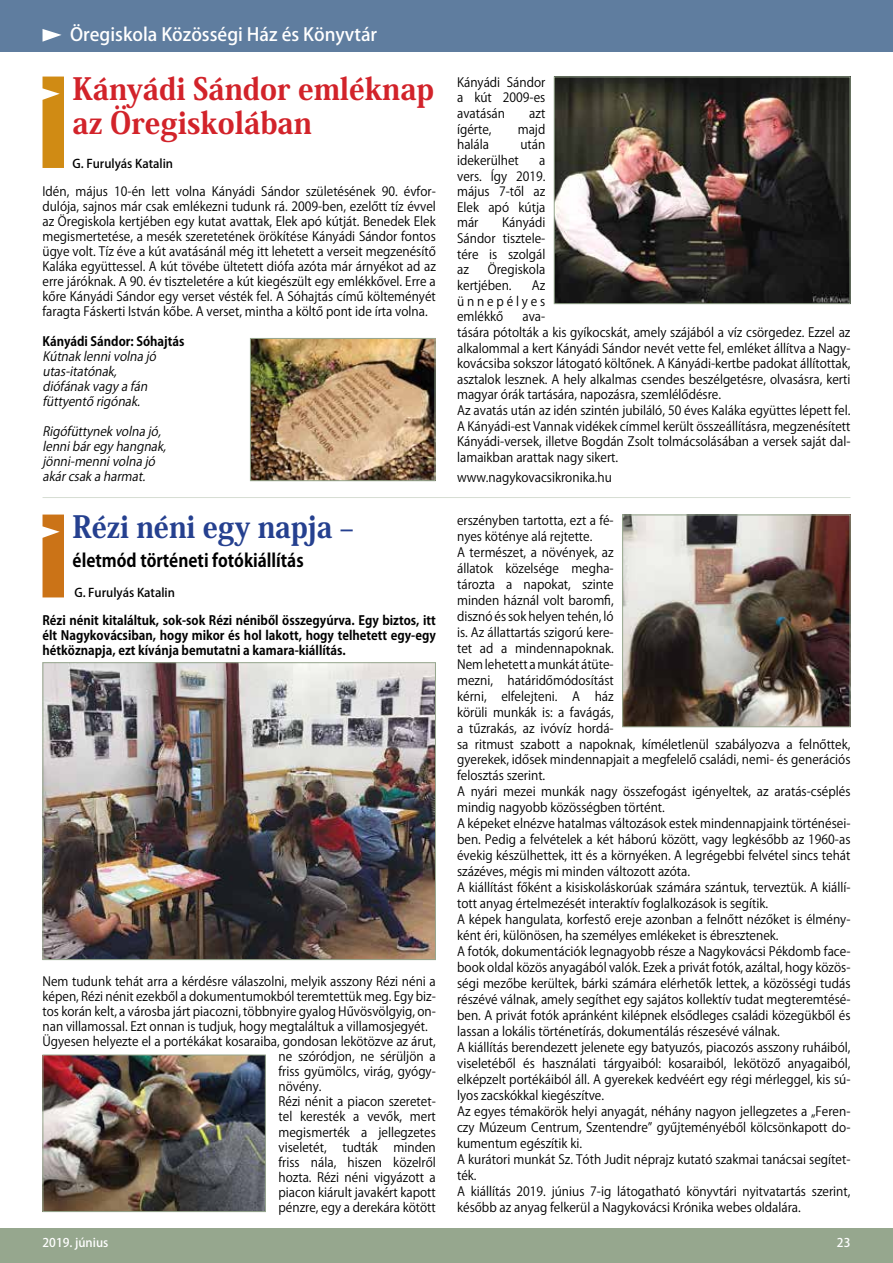
<style>
.page{position:relative;width:893px;height:1263px;background:#fff}
.page>*{position:absolute;margin:0;border:0;box-sizing:border-box;transform-origin:0 0}
.t1{font:800 30.3px/33.3px "Koz Min Pr 6 N";color:#d2232a;scale:.95 1}
.t2{font:800 30.3px "Koz Min Pr 6 N";color:#25408f;scale:.92 1}
.t3{font:500 18px "Koz Go Pr 6 N";color:#fff}
.t4{font:700 18px "Koz Go Pr 6 N";color:#000;scale:.92 1}
.t5{font:12.75px/16px "Koz Go Pr 6 N";color:#000;text-align:justify;scale:.95 1}
.t6{font:700 12.75px/15.1px "Koz Go Pr 6 N";color:#000;text-align:justify;scale:.95 1}
.t7{font:italic 12.75px/15px "Koz Go Pr 6 N";color:#000;scale:.95 1}
.t8{font:500 12px "Koz Go Pr 6 N";color:#000}
.t9{font:500 12px "Koz Go Pr 6 N";color:#fff}
</style>
<div class="page">
<div style="left:0;top:0;width:893px;height:51px;background:#5f7d9f"></div>
<svg style="left:43px;top:29px;width:19px;height:13px"></svg>
<div style="left:0;top:1229px;width:893px;height:34px;background:#96a78e"></div>
<div style="left:43px;top:77px;width:21px;height:91px;background:#d08b14"></div>
<svg style="left:43px;top:514px;width:21px;height:83px;background:#ce7b24"></svg>
<img style="left:556px;top:79px;width:292px;height:223px">
<div style="left:554px;top:77px;width:296px;height:227px;border:1px solid #96a78e"></div>
<img style="left:252px;top:340px;width:181px;height:139px">
<div style="left:250px;top:338px;width:185px;height:143px;border:1px solid #96a78e"></div>
<img style="left:45px;top:1056px;width:219px;height:154px">
<div style="left:43px;top:1054px;width:223px;height:158px;border:1px solid #96a78e"></div>
<img style="left:45px;top:664px;width:389px;height:294px">
<div style="left:43px;top:662px;width:393px;height:298px;border:1px solid #96a78e"></div>
<img style="left:624px;top:516px;width:224px;height:209px">
<div style="left:622px;top:514px;width:228px;height:213px;border:1px solid #96a78e"></div>
<hr style="left:43px;top:497px;width:807px;height:1px;background:#96a78e">
<h2 class="t3" style="left:70px;top:25px;width:309px">Öregiskola Közösségi Ház és Könyvtár</h2>
<h1 class="t1" style="left:73px;top:73px;width:382px">Kányádi Sándor emléknap az Öregiskolában</h1>
<p class="t8" style="left:73px;top:156px;width:102px">G. Furulyás Katalin</p>
<p class="t5" style="left:43px;top:184px;width:416px;line-height:15px">Idén, május 10-én lett volna Kányádi Sándor születésének 90. évfor&shy;dulója, sajnos már csak emlékezni tudunk rá. 2009-ben, ezelőtt tíz évvel az Öregiskola kertjében egy kutat avattak, Elek apó kútját. Benedek Elek megismertetése, a mesék szeretetének örökítése Kányádi Sándor fontos ügye volt. Tíz éve a kút avatásánál még itt lehetett a verseit megzenésítő Kaláka együttessel. A kút tövébe ültetett diófa azóta már árnyékot ad az erre járóknak. A 90. év tiszteletére a kút kiegészült egy emlékkővel. Erre a kőre Kányádi Sándor egy verset vésték fel. A Sóhajtás című költeményét faragta Fáskerti István kőbe. A verset, mintha a költő pont ide írta volna.</p>
<p class="t6" style="left:43px;top:334px;width:151px">Kányádi Sándor: Sóhajtás</p>
<p class="t7" style="left:43px;top:349px;width:125px">Kútnaklennivolnajó utas-itatónak, diófánakvagyafán füttyentőrigónak.</p>
<p class="t7" style="left:42px;top:424px;width:136px">Rigófüttynekvolnajó, lennibáregyhangnak, jönni-mennivolnajó akárcsakaharmat.</p>
<h1 class="t2" style="left:73px;top:510px;width:307px">Rézi néni egy napja –</h1>
<h2 class="t4" style="left:73px;top:550px;width:253px">életmód történeti fotókiállítás</h2>
<p class="t8" style="left:74px;top:586px;width:102px">G. Furulyás Katalin</p>
<p class="t6" style="left:43px;top:613px;width:416px">Rézi nénit kitaláltuk, sok-sok Rézi néniből összegyúrva. Egy biztos, itt élt Nagykovácsiban, hogy mikor és hol lakott, hogy telhetett egy-egy hétköznapja, ezt kívánja bemutatni a kamara-kiállítás.</p>
<p class="t5" style="left:43px;top:973px;width:416px">Nem tudunk tehát arra a kérdésre válaszolni, melyik asszony Rézi néni a</p>
<p class="t5" style="left:43px;top:988px;width:416px">képen, Rézi nénit ezekből a dokumentumokból teremtettük meg. Egy biz-</p>
<p class="t5" style="left:43px;top:1003px;width:416px">tos korán kelt, a városba járt piacozni, többnyire gyalog Hűvösvölgyig, on-</p>
<p class="t5" style="left:43px;top:1018px;width:407px">nan villamossal. Ezt onnan is tudjuk, hogy megtaláltuk a villamosjegyét.</p>
<p class="t5" style="left:43px;top:1033px;width:416px">Ügyesen helyezte el a portékákat kosaraiba, gondosan lekötözve az árut,</p>
<p class="t5" style="left:279px;top:1049px;width:167px">ne szóródjon, ne sérüljön a</p>
<p class="t5" style="left:279px;top:1064px;width:167px">friss gyümölcs, virág, gyógy-</p>
<p class="t5" style="left:279px;top:1079px;width:47px">növény.</p>
<p class="t5" style="left:279px;top:1094px;width:167px">Rézi nénit a piacon szeretet-</p>
<p class="t5" style="left:279px;top:1109px;width:167px">tel keresték a vevők, mert</p>
<p class="t5" style="left:279px;top:1124px;width:167px">megismerték a jellegzetes</p>
<p class="t5" style="left:279px;top:1139px;width:167px">viseletét, tudták minden</p>
<p class="t5" style="left:279px;top:1154px;width:167px">friss nála, hiszen közelről</p>
<p class="t5" style="left:279px;top:1169px;width:167px">hozta. Rézi néni vigyázott a</p>
<p class="t5" style="left:279px;top:1184px;width:167px">piacon kiárult javakért kapott</p>
<p class="t5" style="left:279px;top:1199px;width:167px">pénzre, egy a derekára kötött</p>
<p class="t5" style="left:457px;top:75px;width:94px;line-height:15.6px">Kányádi Sándor a kút 2009-es avatásán</p>
<p class="t5" style="left:529px;top:106px;width:18px">azt</p>
<p class="t5" style="left:457px;top:121px;width:38px">ígérte,</p>
<p class="t5" style="left:518px;top:121px;width:31px">majd</p>
<p class="t5" style="left:457px;top:137px;width:35px">halála</p>
<p class="t5" style="left:520px;top:137px;width:28px">után</p>
<p class="t5" style="left:457px;top:152px;width:67px">idekerülhet</p>
<p class="t5" style="left:457px;top:153px;width:94px;line-height:15.6px;text-indent:82px">a vers. Így 2019. május 7-től az Elek apó kútja már</p>
<p class="t5" style="left:457px;top:215px;width:94px;line-height:15.6px;text-indent:45px">Kányádi Sándor tisztele&shy;tére is szolgál az</p>
<p class="t5" style="left:457px;top:262px;width:94px;line-height:15.6px;text-indent:31px">Öregiskola kertjében.</p>
<p class="t5" style="left:457px;top:278px;width:94px;line-height:15.6px;text-indent:75px">Az ünnepélyes emlékkő</p>
<p class="t5" style="left:457px;top:309px;width:416px;line-height:15.6px;text-align:left;text-indent:65px">ava-<br>tására pótolták a kis gyíkocskát, amely szájából a víz csörgedez. Ezzel az alkalommal a kert Kányádi Sándor nevét vette fel, emléket állítva a Nagy&shy;kovácsiba sokszor látogató költőnek. A Kányádi-kertbe padokat állítottak, asztalok lesznek. A hely alkalmas csendes beszélgetésre, olvasásra, kerti magyar órák tartására, napozásra, szemlélődésre.<br>Az avatás után az idén szintén jubiláló, 50 éves Kaláka együttes lépett fel.<br>A Kányádi-est Vannak vidékek címmel került összeállításra, megzenésített Kányádi-versek, illetve Bogdán Zsolt tolmácsolásában a versek saját dal&shy;lamaikban arattak nagy sikert.</p>
<p class="t5" style="left:457px;top:469px;width:165px">www.nagykovacsikronika.hu</p>
<p class="t5" style="left:457px;top:512px;width:416px;text-align:left">erszényben tartotta, ezt a fé-<br>nyes köténye alá rejtette.<br>A természet, a növények, az<br>állatok közelsége megha-<br>tározta a napokat, szinte<br>minden háznál volt baromfi,<br>disznó és sok helyen tehén, ló<br>is. Az állattartás szigorú kere-<br>tet ad a mindennapoknak.<br>Nem lehetett a munkát átüte-<br>mezni, határidőmódosítást<br>kérni, elfelejteni. A ház<br>körüli munkák is: a favágás,<br>a tűzrakás, az ivóvíz hordá-<br>sa ritmust szabott a napoknak, kíméletlenül szabályozva a felnőttek, gyerekek, idősek mindennapjait a megfelelő családi, nemi- és generációs felosztás szerint.<br>A nyári mezei munkák nagy összefogást igényeltek, az aratás-cséplés mindig nagyobb közösségben történt.<br>A képeket elnézve hatalmas változások estek mindennapjaink történései&shy;ben. Pedig a felvételek a két háború között, vagy legkésőbb az 1960-as évekig készülhettek, itt és a környéken. A legrégebbi felvétel sincs tehát százéves, mégis mi minden változott azóta.<br>A kiállítást főként a kisiskoláskorúak számára szántuk, terveztük. A kiállí&shy;tott anyag értelmezését interaktív foglalkozások is segítik.<br>A képek hangulata, korfestő ereje azonban a felnőtt nézőket is élmény&shy;ként éri, különösen, ha személyes emlékeket is ébresztenek.<br>A fotók, dokumentációk legnagyobb része a Nagykovácsi Pékdomb face&shy;book oldal közös anyagából valók. Ezek a privát fotók, azáltal, hogy közös&shy;ségi mezőbe kerültek, bárki számára elérhetők lettek, a közösségi tudás részévé válnak, amely segíthet egy sajátos kollektív tudat megteremtésé&shy;ben. A privát fotók apránként kilépnek elsődleges családi közegükből és lassan a lokális történetírás, dokumentálás részesévé válnak.<br>A kiállítás berendezett jelenete egy batyuzós, piacozós asszony ruháiból, viseletéből és használati tárgyaiból: kosaraiból, lekötöző anyagaiból, elképzelt portékáiból áll. A gyerekek kedvéért egy régi mérleggel, kis sú&shy;lyos zacskókkal kiegészítve.<br>Az egyes témakörök helyi anyagát, néhány nagyon jellegzetes a „Feren&shy;czy Múzeum Centrum, Szentendre” gyűjteményéből kölcsönkapott do&shy;kumentum egészítik ki.<br>A kurátori munkát Sz. Tóth Judit néprajz kutató szakmai tanácsai segítet&shy;ték.<br>A kiállítás 2019. június 7-ig látogatható könyvtári nyitvatartás szerint, később az anyag felkerül a Nagykovácsi Krónika webes oldalára.</p>
<p class="t9" style="left:43px;top:1236px;width:67px">2019. június</p>
<p class="t9" style="left:837px;top:1236px;width:15px">23</p>
</div>
